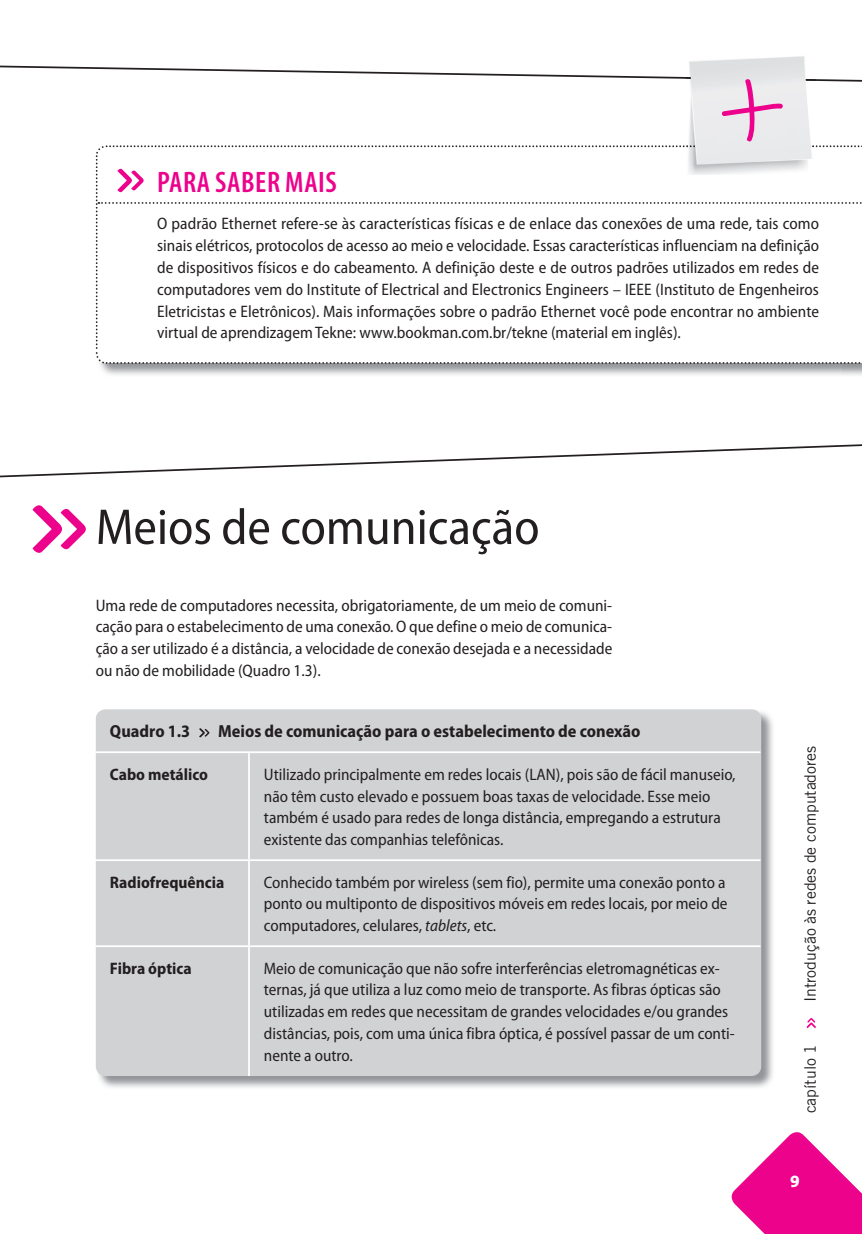
<style>
.page{position:relative;width:862px;height:1234px;background:#fff}
.page>*{position:absolute;margin:0;border:0;box-sizing:border-box;transform-origin:0 0}
.t1{font:semi-condensed 50.75px "Myriad Pro";color:#231f20}
.t2{font:600 condensed 29.75px "Myriad Pro";letter-spacing:.02em;color:#ed028c}
.t3{font:700 semi-condensed 17.5px "Myriad Pro";color:#231f20}
.t4{font:semi-condensed 16.62px/21.9px "Myriad Pro";color:#231f20;text-align:justify}
.t5{font:700 semi-condensed 16.62px "Myriad Pro";color:#231f20}
.t6{font:16.62px "The Mix Extra Bold Caps";color:#fff}
.t7{font:15.75px "Trade Gothic LT Std";color:#231f20}
.s1{font-style:italic}
</style>
<div class="page">
<svg style="left:731px;top:1132px;width:130px;height:101px"></svg>
<svg style="left:806px;top:1018px;width:9px;height:10px"></svg>
<svg style="left:0;top:56px;width:861px;height:309px"></svg>
<img style="left:96px;top:709px;width:677px;height:379px">
<div style="left:96px;top:709px;width:664px;height:366px;background:#d1d2d4;border-radius:10px"></div>
<hr style="left:248px;top:753px;width:2px;height:106px;background:#fff">
<hr style="left:95px;top:859px;width:665px;height:1px;background:#fff">
<hr style="left:248px;top:860px;width:2px;height:85px;background:#fff">
<hr style="left:248px;top:946px;width:2px;height:129px;background:#fff">
<hr style="left:95px;top:945px;width:665px;height:1px;background:#fff">
<hr style="left:95px;top:751px;width:665px;height:2px;background:#fff">
<svg style="left:199px;top:728px;width:10px;height:9px"></svg>
<svg style="left:0;top:444px;width:861px;height:34px"></svg>
<svg style="left:32px;top:505px;width:54px;height:47px"></svg>
<h2 class="t2" style="left:157px;top:172px;width:181px">PARA SABER MAIS</h2>
<p class="t4" style="left:157px;top:214px;width:663px">O padrão Ethernet refere-se às características físicas e de enlace das conexões de uma rede, tais como sinais elétricos, protocolos de acesso ao meio e velocidade. Essas características influenciam na definição de dispositivos físicos e do cabeamento. A definição deste e de outros padrões utilizados em redes de computadores vem do Institute of Electrical and Electronics Engineers – IEEE (Instituto de Engenheiros Eletricistas e Eletrônicos). Mais informações sobre o padrão Ethernet você pode encontrar no ambiente virtual de aprendizagem Tekne: www.bookman.com.br/tekne (material em inglês).</p>
<h1 class="t1" style="left:96px;top:507px;width:445px">Meios de comunicação</h1>
<p class="t4" style="left:96px;top:595px;width:517px">Uma rede de computadores necessita, obrigatoriamente, de um meio de comuni&shy;cação para o estabelecimento de uma conexão. O que define o meio de comunica&shy;ção a ser utilizado é a distância, a velocidade de conexão desejada e a necessidade ou não de mobilidade (Quadro 1.3).</p>
<p class="t3" style="left:110px;top:724px;width:82px">Quadro 1.3</p>
<p class="t3" style="left:218px;top:724px;width:424px">Meios de comunicação para o estabelecimento de conexão</p>
<p class="t5" style="left:110px;top:767px;width:99px">Cabo metálico</p>
<p class="t4" style="left:264px;top:764px;width:473px;text-align:left">Utilizado principalmente em redes locais (LAN), pois são de fácil manuseio, não têm custo elevado e possuem boas taxas de velocidade. Esse meio também é usado para redes de longa distância, empregando a estrutura existente das companhias telefônicas.</p>
<p class="t5" style="left:110px;top:875px;width:116px">Radiofrequência</p>
<p class="t4" style="left:264px;top:872px;width:465px">Conhecido também por wireless (sem fio), permite uma conexão ponto a ponto ou multiponto de dispositivos móveis em redes locais, por meio de computadores, celulares, <span class="s1">tablets</span>, etc.</p>
<p class="t5" style="left:110px;top:961px;width:83px">Fibra óptica</p>
<p class="t4" style="left:264px;top:958px;width:472px;text-align:left">Meio de comunicação que não sofre interferências eletromagnéticas ex&shy;ternas, já que utiliza a luz como meio de transporte. As fibras ópticas são utilizadas em redes que necessitam de grandes velocidades e/ou grandes distâncias, pois, com uma única fibra óptica, é possível passar de um conti&shy;nente a outro.</p>
<p class="t7" style="left:804px;top:1001px;width:258px;rotate:-90deg">Introdução às redes de computadores</p>
<p class="t7" style="left:804px;top:1113px;width:71px;rotate:-90deg">capítulo 1</p>
<p class="t6" style="left:789px;top:1171px;width:11px">9</p>
</div>
